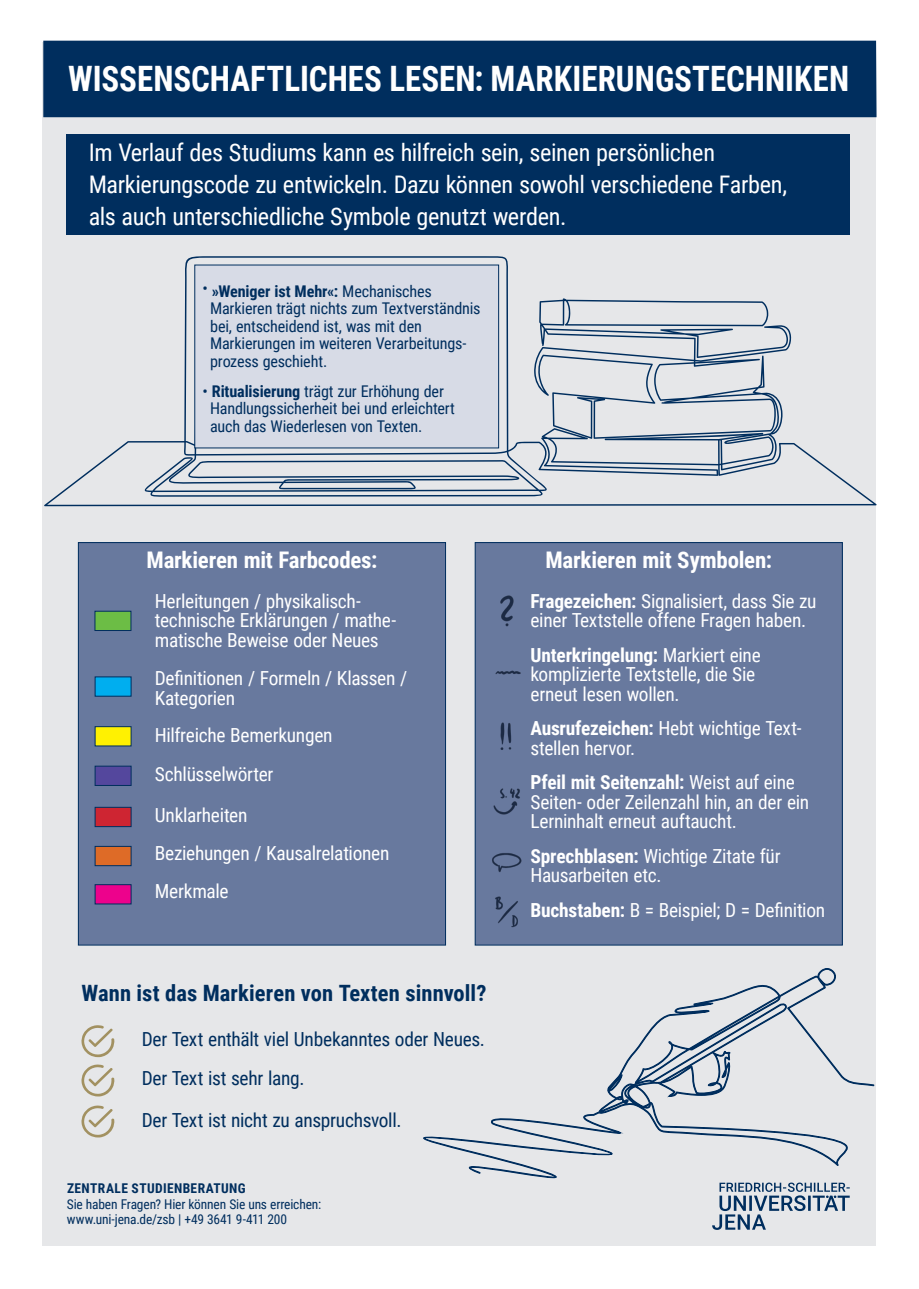
<style>
.page{position:relative;width:919px;height:1289px;background:#fff}
.page>*{position:absolute;margin:0;border:0;box-sizing:border-box;transform-origin:0 0}
.t1{font:700 34.95px "Roboto Condensed";color:#fff;scale:.94 1}
.Tabelle_Text{font:24.3px/32.2px "Roboto Condensed";letter-spacing:-.015em;color:#fff}
.Tabelle_Text-2{font:700 22.95px "Roboto Condensed";letter-spacing:-.01em;color:#fff}
.Tabelle_Text-3{font:700 22.5px "Roboto Condensed";letter-spacing:.005em;color:#002e5e}
.Tabelle_Text-4{font:19.35px/19.4px "Roboto Condensed";letter-spacing:-.015em;color:#fff}
.Tabelle_Text-5{font:19.35px "Roboto Condensed";letter-spacing:-.015em;color:#002e5e}
.Tabelle_Text-6{font:16.2px/17.5px "Roboto Condensed";letter-spacing:-.01em;color:#002e5e}
.H3_Balken_blau{font:13.5px/15.1px "Roboto Condensed";letter-spacing:-.015em;color:#002e5e}
.H3_Balken_blau-2{font:700 13.5px "Roboto Condensed";letter-spacing:.03em;color:#002e5e}
.s1{font-weight:700}
</style>
<div class="page">
<div style="left:43px;top:42px;width:832px;height:1204px;background:#e6e7e9"></div>
<div style="left:43px;top:41px;width:833px;height:76px;background:#002e5e"></div>
<div style="left:66px;top:134px;width:783px;height:100px;background:#002e5e"></div>
<svg style="left:712px;top:1182px;width:137px;height:47px"></svg>
<svg style="left:44px;top:256px;width:832px;height:250px"></svg>
<div style="left:195px;top:265px;width:303px;height:183px;background:#d7dbe6"></div>
<div style="left:78px;top:542px;width:367px;height:403px;background:#68799e"></div>
<div style="left:78px;top:542px;width:367px;height:403px;border:1px solid #002e5e"></div>
<div style="left:95px;top:611px;width:36px;height:20px;background:#6cbd45;border:1px solid #002e5e"></div>
<div style="left:95px;top:676px;width:36px;height:20px;background:#00aeef;border:1px solid #002e5e"></div>
<div style="left:95px;top:726px;width:36px;height:20px;background:#fff101;border:1px solid #002e5e"></div>
<div style="left:95px;top:765px;width:36px;height:20px;background:#54479d;border:1px solid #002e5e"></div>
<div style="left:95px;top:807px;width:36px;height:20px;background:#ce2532;border:1px solid #002e5e"></div>
<div style="left:95px;top:846px;width:36px;height:20px;background:#de6b27;border:1px solid #002e5e"></div>
<div style="left:95px;top:884px;width:36px;height:20px;background:#ed028c;border:1px solid #002e5e"></div>
<div style="left:475px;top:542px;width:367px;height:403px;background:#68799e"></div>
<div style="left:475px;top:542px;width:367px;height:403px;border:1px solid #002e5e"></div>
<svg style="left:81px;top:1025px;width:34px;height:32px"></svg>
<svg style="left:81px;top:1064px;width:34px;height:32px"></svg>
<svg style="left:81px;top:1105px;width:34px;height:32px"></svg>
<svg style="left:423px;top:968px;width:451px;height:211px"></svg>
<img style="left:500px;top:595px;width:14px;height:32px">
<img style="left:495px;top:670px;width:26px;height:5px">
<img style="left:500px;top:722px;width:12px;height:28px">
<img style="left:493px;top:788px;width:27px;height:27px">
<img style="left:492px;top:853px;width:30px;height:19px">
<img style="left:495px;top:896px;width:23px;height:32px">
<p class="t1" style="left:68px;top:54px;width:832px">WISSENSCHAFTLICHES LESEN: MARKIERUNGSTECHNIKEN</p>
<p class="Tabelle_Text" style="left:89px;top:135px;width:700px">Im Verlauf des Studiums kann es hilfreich sein, seinen persönlichen<br>Markierungscode zu entwickeln. Dazu können sowohl verschiedene Farben, als auch unterschiedliche Symbole genutzt werden.</p>
<p class="Tabelle_Text-6" style="left:210px;top:281px;width:272px;text-indent:-8px">• <span class="s1">»Weniger ist Mehr«:</span> Mechanisches Markieren trägt nichts zum Textverständnis bei, entscheidend ist, was mit den Markierungen im weiteren Verarbeitungs&shy;prozess geschieht.</p>
<p class="Tabelle_Text-6" style="left:210px;top:381px;width:246px;text-indent:-8px">• <span class="s1">Ritualisierung</span> trägt zur Erhöhung der<br>Handlungssicherheit bei und erleichtert auch das Wiederlesen von Texten.</p>
<p class="Tabelle_Text-2" style="left:147px;top:543px;width:232px">Markieren mit Farbcodes:</p>
<p class="Tabelle_Text-4" style="left:155px;top:590px;width:243px">Herleitungen / physikalisch&shy;technische Erklärungen / mathe&shy;matische Beweise oder Neues</p>
<p class="Tabelle_Text-4" style="left:155px;top:668px;width:254px">Definitionen / Formeln / Klassen /<br>Kategorien</p>
<p class="Tabelle_Text-4" style="left:155px;top:725px;width:179px">Hilfreiche Bemerkungen</p>
<p class="Tabelle_Text-4" style="left:155px;top:763px;width:120px">Schlüsselwörter</p>
<p class="Tabelle_Text-4" style="left:155px;top:804px;width:94px">Unklarheiten</p>
<p class="Tabelle_Text-4" style="left:155px;top:843px;width:236px">Beziehungen / Kausalrelationen</p>
<p class="Tabelle_Text-4" style="left:155px;top:880px;width:75px">Merkmale</p>
<p class="Tabelle_Text-3" style="left:81px;top:977px;width:406px">Wann ist das Markieren von Texten sinnvoll?</p>
<p class="Tabelle_Text-5" style="left:142px;top:1025px;width:345px">Der Text enthält viel Unbekanntes oder Neues.</p>
<p class="Tabelle_Text-5" style="left:142px;top:1064px;width:164px">Der Text ist sehr lang.</p>
<p class="Tabelle_Text-5" style="left:142px;top:1106px;width:261px">Der Text ist nicht zu anspruchsvoll.</p>
<p class="H3_Balken_blau-2" style="left:67px;top:1178px;width:180px">ZENTRALE STUDIENBERATUNG</p>
<p class="H3_Balken_blau" style="left:67px;top:1196px;width:256px">Sie haben Fragen? Hier können Sie uns erreichen: www.uni-jena.de/zsb | +49 3641 9-411 200</p>
<p class="Tabelle_Text-2" style="left:545px;top:543px;width:228px">Markieren mit Symbolen:</p>
<p class="Tabelle_Text-4" style="left:530px;top:590px;width:287px"><span class="s1">Fragezeichen:</span> Signalisiert, dass Sie zu einer Textstelle offene Fragen haben.</p>
<p class="Tabelle_Text-4" style="left:530px;top:644px;width:232px"><span class="s1">Unterkringelung:</span> Markiert eine komplizierte Textstelle, die Sie erneut lesen wollen.</p>
<p class="Tabelle_Text-4" style="left:530px;top:718px;width:272px"><span class="s1">Ausrufezeichen:</span> Hebt wichtige Text&shy;stellen hervor.</p>
<p class="Tabelle_Text-4" style="left:530px;top:772px;width:280px"><span class="s1">Pfeil mit Seitenzahl:</span> Weist auf eine<br>Seiten- oder Zeilenzahl hin, an der ein<br>Lerninhalt erneut auftaucht.</p>
<p class="Tabelle_Text-4" style="left:530px;top:845px;width:251px"><span class="s1">Sprechblasen:</span> Wichtige Zitate für<br>Hausarbeiten etc.</p>
<p class="Tabelle_Text-4" style="left:530px;top:899px;width:296px"><span class="s1">Buchstaben:</span> B = Beispiel; D = Definition</p>
</div>
